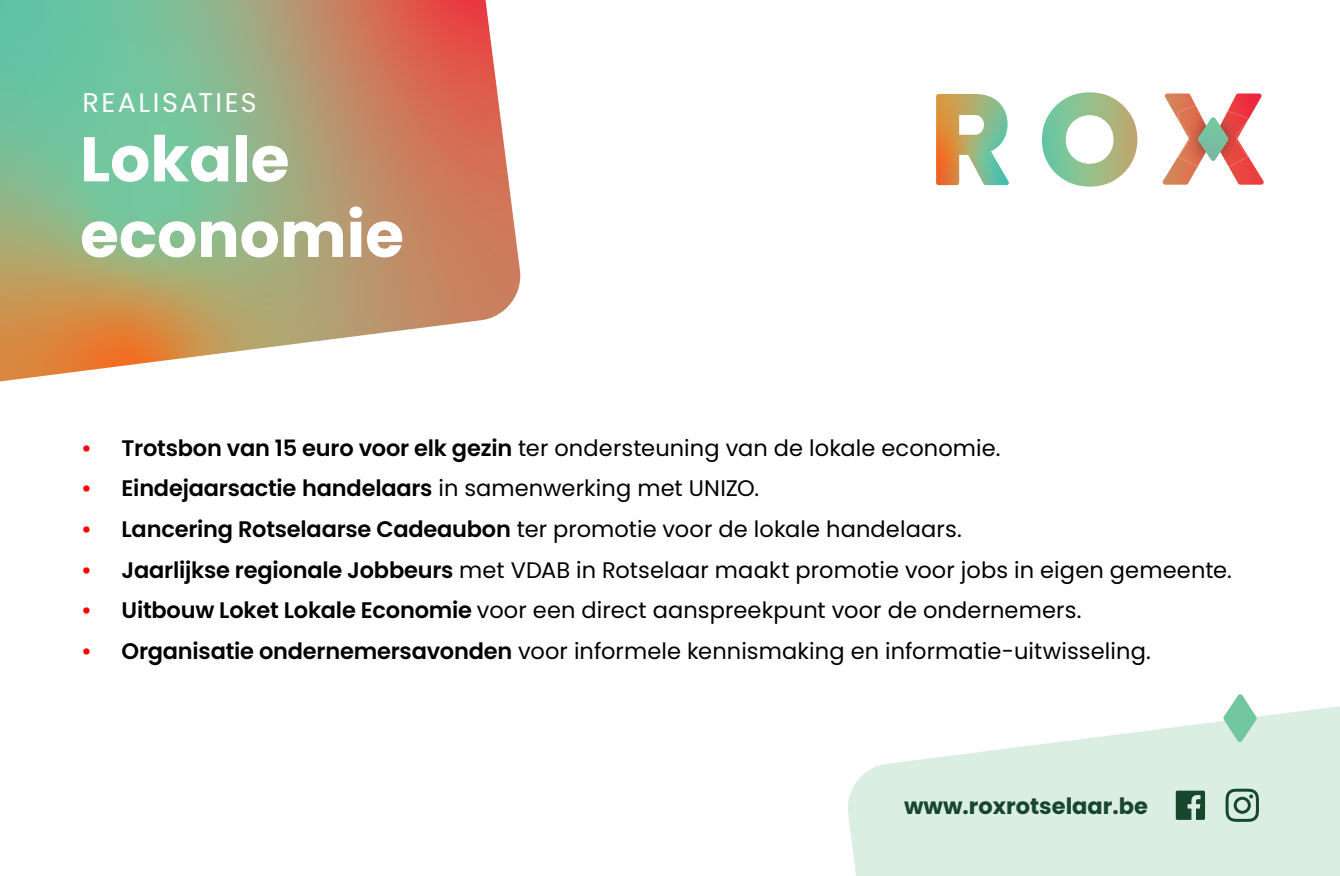
<style>
.page{position:relative;width:1340px;height:876px;background:#fff}
.page>*{position:absolute;margin:0;border:0;box-sizing:border-box;transform-origin:0 0}
.t1{font:700 63px/75.6px "Poppins";color:#fff}
.t2{font:27px "Poppins";letter-spacing:.09em;color:#fff}
.t3{font:22.5px "Poppins";letter-spacing:.005em;color:#000}
.t4{font:600 22.5px "Poppins";letter-spacing:-.01em;color:#000}
.t5{font:700 22.5px "Poppins";color:#17472d}
.s1{font-weight:600;color:#f00}
.s2{font-weight:600}
.s3{color:#f00}
.s4{font-weight:400}
</style>
<div class="page">
<svg style="left:0;top:0;width:521px;height:381px;background:#b1a985"></svg>
<svg style="left:936px;top:92px;width:327px;height:95px"></svg>
<svg style="left:848px;top:706px;width:491px;height:170px;fill:#dbeee2"></svg>
<svg style="left:1223px;top:694px;width:33px;height:48px"></svg>
<svg style="left:1175px;top:791px;width:29px;height:29px"></svg>
<svg style="left:1225px;top:789px;width:33px;height:33px"></svg>
<p class="t2" style="left:82px;top:87px;width:176px">REALISATIES</p>
<h1 class="t1" style="left:80px;top:122px;width:325px">Lokale economie</h1>
<p class="t3" style="left:81px;top:435px;width:921px"><span class="s1">•</span> <span class="s2">Trotsbon van 15 euro voor elk gezin</span> ter ondersteuning van de lokale economie.</p>
<p class="t4" style="left:81px;top:476px;width:679px"><span class="s3">•</span> Eindejaarsactie handelaars <span class="s4">in samenwerking met UNIZO.</span></p>
<p class="t3" style="left:81px;top:516px;width:882px"><span class="s1">•</span> <span class="s2">Lancering Rotselaarse Cadeaubon</span> ter promotie voor de lokale handelaars.</p>
<p class="t3" style="left:81px;top:557px;width:1152px"><span class="s1">•</span> <span class="s2">Jaarlijkse regionale Jobbeurs</span> met VDAB in Rotselaar maakt promotie voor jobs in eigen gemeente.</p>
<p class="t3" style="left:81px;top:597px;width:1002px"><span class="s1">•</span> <span class="s2">Uitbouw Loket Lokale Economie</span> voor een direct aanspreekpunt voor de ondernemers.</p>
<p class="t3" style="left:81px;top:638px;width:1071px"><span class="s1">•</span> <span class="s2">Organisatie ondernemersavonden</span> voor informele kennismaking en informatie-uitwisseling.</p>
<p class="t5" style="left:904px;top:793px;width:245px">www.roxrotselaar.be</p>
</div>
